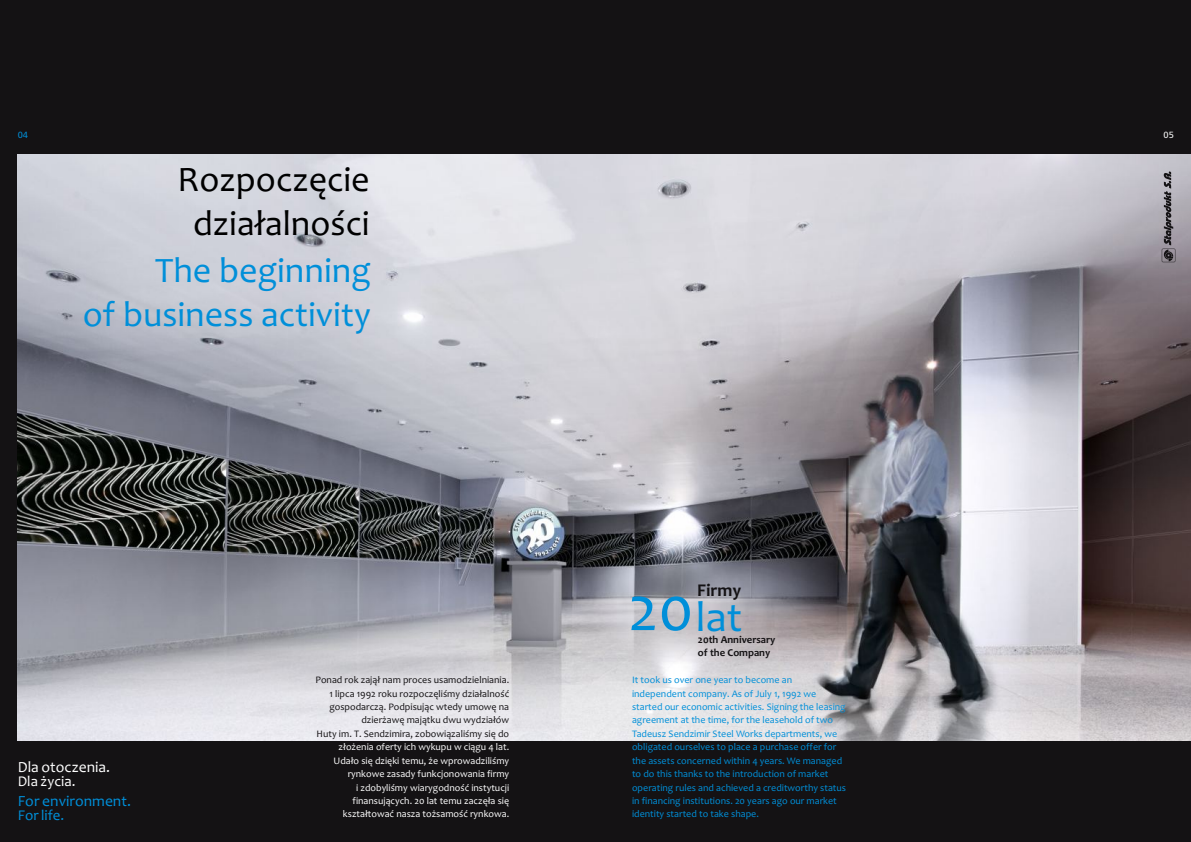
<style>
.page{position:relative;width:1191px;height:842px;background:#141214}
.page>*{position:absolute;margin:0;border:0;box-sizing:border-box;transform-origin:0 0}
.t1{font:43.2px "Candara";color:#008fd9}
.t2{font:36px/43.9px "Candara";color:#008fd9;text-align:right}
.t3{font:36px/43.9px "Candara";color:#000;text-align:center}
.t4{font:700 18px "Candara";color:#141214}
.t5{font:15.6px "Candara";color:#008fd9}
.t6{font:15.6px "Candara";color:#fff}
.t7{font:14.9px "Candara";color:#fff}
.t8{font:14.9px "Candara";color:#008fd9}
.t9{font:700 10.6px/13px "Candara";color:#141214}
.t10{font:10px/13.4px "Candara";color:#008fd9}
.t11{font:10px/13.4px "Candara";color:#fff;text-align:right}
.t12{font:10px/13.4px "Candara";color:#141214;text-align:right}
.t13{font:9px "Humanist 777 L2 Roman B";color:#008fd9}
.t14{font:9px "Humanist 777 L2 Roman B";color:#fff}
.s1{font-size:64.7px}
</style>
<div class="page">
<img style="left:18px;top:154px;width:1173px;height:586px">
<svg style="left:1161px;top:171px;width:14px;height:91px"></svg>
<p class="t13" style="left:18px;top:131px;width:12px">04</p>
<p class="t14" style="left:1163px;top:131px;width:12px">05</p>
<h2 class="t3" style="left:177px;top:161px;width:194px">Rozpoczęcie działalności</h2>
<h2 class="t2" style="left:83px;top:252px;width:289px">The beginning<br>of business activity</h2>
<h3 class="t6" style="left:18px;top:760px;width:94px">Dla otoczenia.</h3>
<h3 class="t7" style="left:18px;top:775px;width:59px">Dla życia.</h3>
<h3 class="t5" style="left:18px;top:794px;width:115px">For environment.</h3>
<h3 class="t8" style="left:18px;top:809px;width:48px">For life.</h3>
<p class="t12" style="left:315px;top:674px;width:195px">Ponad rok zajął nam proces usamodzielniania.<br>1 lipca 1992 roku rozpoczęliśmy działalność gospodarczą. Podpisując wtedy umowę na dzierżawę majątku dwu wydziałów<br>Huty im. T. Sendzimira, zobowiązaliśmy się do</p>
<p class="t11" style="left:333px;top:741px;width:177px">złożenia oferty ich wykupu w ciągu 4 lat.<br>Udało się dzięki temu, że wprowadziliśmy rynkowe zasady funkcjonowania firmy<br>i zdobyliśmy wiarygodność instytucji finansujących. 20 lat temu zaczęła się kształtować nasza tożsamość rynkowa.</p>
<h3 class="t4" style="left:697px;top:583px;width:46px">Firmy</h3>
<p class="t9" style="left:698px;top:634px;width:79px">20th Anniversary of the Company</p>
<h1 class="t1" style="left:628px;top:599px;width:116px"><span class="s1">20</span>lat</h1>
<p class="t10" style="left:632px;top:674px;width:215px">It took us over one year to become an independent company. As of July 1, 1992 we started our economic activities. Signing the leasing agreement at the time, for the leasehold of two Tadeusz Sendzimir Steel Works departments, we obligated ourselves to place a purchase offer for the assets concerned within 4 years. We managed to do this thanks to the introduction of market operating rules and achieved a creditworthy status in financing institutions. 20 years ago our market identity started to take shape.</p>
</div>
